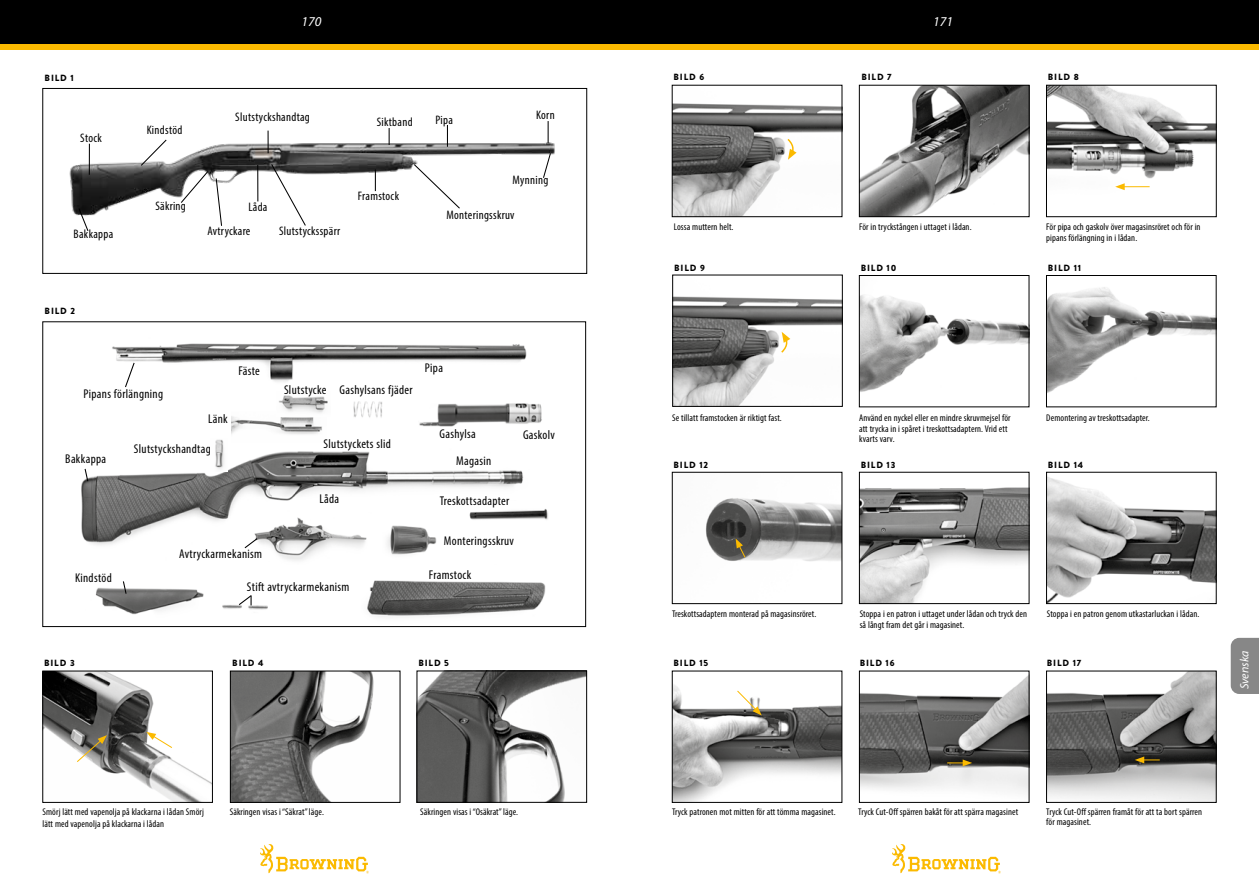
<style>
.page{position:relative;width:1259px;height:893px;background:#fff}
.page>*{position:absolute;margin:0;border:0;box-sizing:border-box;transform-origin:0 0}
.t1{font:italic 13.5px "Myriad Pro";color:#fff}
.t2{font:condensed 12.75px "Myriad Pro";letter-spacing:.025em;color:#000}
.t3{font:condensed 12.3px "Myriad Pro";letter-spacing:.025em;color:#000}
.t4{font:italic 12px "Myriad Pro";color:#fff}
.t5{font:condensed 9.75px/10.5px "Myriad Pro";letter-spacing:.01em;color:#000}
.t6{font:900 9px "Brandon Grotesque";letter-spacing:.095em;color:#000}
</style>
<div class="page">
<div style="left:0;top:0;width:1259px;height:45px;background:#000"></div>
<div style="left:0;top:44px;width:1259px;height:5px;background:#fbba00"></div>
<svg style="left:260px;top:844px;width:109px;height:29px"></svg>
<svg style="left:892px;top:844px;width:108px;height:29px"></svg>
<img style="left:69px;top:129px;width:486px;height:87px">
<svg style="left:140px;top:139px;width:28px;height:28px"></svg>
<svg style="left:447px;top:125px;width:1px;height:22px"></svg>
<svg style="left:542px;top:152px;width:10px;height:27px"></svg>
<svg style="left:375px;top:169px;width:1px;height:22px"></svg>
<hr style="left:257px;top:165px;width:1px;height:36px;background:#000">
<svg style="left:215px;top:177px;width:8px;height:49px"></svg>
<hr style="left:89px;top:144px;width:1px;height:31px;background:#000">
<svg style="left:388px;top:128px;width:2px;height:17px"></svg>
<svg style="left:180px;top:170px;width:29px;height:34px"></svg>
<svg style="left:270px;top:163px;width:37px;height:63px"></svg>
<svg style="left:413px;top:163px;width:48px;height:47px"></svg>
<hr style="left:267px;top:131px;width:2px;height:22px;background:#000">
<svg style="left:78px;top:207px;width:11px;height:24px"></svg>
<svg style="left:547px;top:121px;width:1px;height:22px"></svg>
<div style="left:1230px;top:638px;width:29px;height:56px;background:#878787"></div>
<div style="left:43px;top:88px;width:544px;height:186px;border:1px solid #000"></div>
<img style="left:674px;top:103px;width:166px;height:112px">
<div style="left:672px;top:85px;width:170px;height:132px;border:1px solid #000"></div>
<img style="left:1048px;top:87px;width:166px;height:104px">
<div style="left:1046px;top:85px;width:170px;height:132px;border:1px solid #000"></div>
<svg style="left:1115px;top:183px;width:34px;height:7px"></svg>
<img style="left:674px;top:296px;width:166px;height:109px">
<div style="left:672px;top:275px;width:170px;height:132px;border:1px solid #000"></div>
<img style="left:705px;top:498px;width:135px;height:63px">
<div style="left:672px;top:472px;width:170px;height:132px;border:1px solid #000"></div>
<svg style="left:735px;top:538px;width:11px;height:20px"></svg>
<img style="left:861px;top:295px;width:166px;height:97px">
<div style="left:859px;top:275px;width:170px;height:132px;border:1px solid #000"></div>
<img style="left:1048px;top:287px;width:166px;height:106px">
<div style="left:1046px;top:275px;width:170px;height:132px;border:1px solid #000"></div>
<img style="left:1048px;top:477px;width:166px;height:125px">
<div style="left:1046px;top:472px;width:170px;height:132px;border:1px solid #000"></div>
<img style="left:861px;top:487px;width:166px;height:115px">
<div style="left:859px;top:472px;width:170px;height:132px;border:1px solid #000"></div>
<img style="left:861px;top:676px;width:166px;height:116px">
<div style="left:859px;top:671px;width:170px;height:132px;border:1px solid #000"></div>
<svg style="left:947px;top:759px;width:25px;height:7px"></svg>
<img style="left:1048px;top:673px;width:166px;height:128px">
<div style="left:1046px;top:671px;width:170px;height:132px;border:1px solid #000"></div>
<svg style="left:1134px;top:756px;width:25px;height:7px"></svg>
<img style="left:674px;top:685px;width:166px;height:116px">
<div style="left:672px;top:671px;width:170px;height:132px;border:1px solid #000"></div>
<svg style="left:736px;top:690px;width:25px;height:25px"></svg>
<img style="left:419px;top:673px;width:166px;height:127px">
<div style="left:417px;top:671px;width:170px;height:131px;border:1px solid #000"></div>
<img style="left:45px;top:673px;width:166px;height:128px">
<div style="left:43px;top:671px;width:170px;height:132px;border:1px solid #000"></div>
<img style="left:232px;top:673px;width:142px;height:128px">
<div style="left:230px;top:671px;width:170px;height:132px;border:1px solid #000"></div>
<img style="left:81px;top:451px;width:442px;height:94px">
<img style="left:112px;top:343px;width:415px;height:39px">
<img style="left:232px;top:416px;width:90px;height:18px">
<img style="left:279px;top:395px;width:49px;height:18px">
<img style="left:361px;top:580px;width:193px;height:48px">
<img style="left:247px;top:509px;width:125px;height:52px">
<img style="left:222px;top:605px;width:46px;height:5px">
<img style="left:419px;top:403px;width:123px;height:24px">
<img style="left:353px;top:401px;width:29px;height:17px">
<img style="left:464px;top:501px;width:84px;height:21px">
<svg style="left:124px;top:362px;width:11px;height:26px"></svg>
<svg style="left:84px;top:468px;width:5px;height:14px"></svg>
<svg style="left:243px;top:537px;width:15px;height:12px"></svg>
<svg style="left:238px;top:595px;width:14px;height:11px"></svg>
<img style="left:95px;top:588px;width:109px;height:27px">
<img style="left:382px;top:521px;width:58px;height:34px">
<img style="left:211px;top:439px;width:16px;height:32px">
<svg style="left:122px;top:581px;width:5px;height:14px"></svg>
<div style="left:43px;top:322px;width:543px;height:305px;border:1px solid #000"></div>
<img style="left:861px;top:87px;width:166px;height:128px">
<div style="left:859px;top:85px;width:170px;height:132px;border:1px solid #000"></div>
<svg style="left:779px;top:332px;width:11px;height:22px"></svg>
<svg style="left:786px;top:137px;width:10px;height:23px"></svg>
<svg style="left:146px;top:732px;width:27px;height:17px"></svg>
<svg style="left:76px;top:735px;width:31px;height:28px"></svg>
<p class="t6" style="left:45px;top:72px;width:31px">BILD 1</p>
<p class="t3" style="left:80px;top:131px;width:23px">Stock</p>
<p class="t3" style="left:74px;top:227px;width:41px">Bakkappa</p>
<p class="t6" style="left:45px;top:305px;width:32px">BILD 2</p>
<p class="t3" style="left:147px;top:123px;width:37px">Kindstöd</p>
<p class="t3" style="left:155px;top:198px;width:32px">Säkring</p>
<h2 class="t2" style="left:84px;top:386px;width:81px">Pipans förlängning</h2>
<h1 class="t1" style="left:301px;top:13px;width:21px">170</h1>
<h1 class="t1" style="left:933px;top:13px;width:21px">171</h1>
<p class="t3" style="left:235px;top:109px;width:76px">Slutstyckshandtag</p>
<p class="t3" style="left:377px;top:115px;width:37px">Siktband</p>
<p class="t3" style="left:248px;top:199px;width:21px">Låda</p>
<p class="t3" style="left:207px;top:223px;width:44px">Avtryckare</p>
<p class="t3" style="left:279px;top:223px;width:63px">Slutstycksspärr</p>
<p class="t3" style="left:358px;top:188px;width:43px">Framstock</p>
<p class="t3" style="left:435px;top:112px;width:19px">Pipa</p>
<p class="t3" style="left:536px;top:108px;width:20px">Korn</p>
<p class="t3" style="left:512px;top:173px;width:37px">Mynning</p>
<p class="t3" style="left:446px;top:208px;width:70px">Monteringsskruv</p>
<h2 class="t2" style="left:238px;top:363px;width:23px">Fäste</h2>
<h2 class="t2" style="left:284px;top:382px;width:130px">Slutstycke Gashylsans fjäder</h2>
<h2 class="t2" style="left:425px;top:360px;width:20px">Pipa</h2>
<p class="t6" style="left:673px;top:71px;width:32px">BILD 6</p>
<p class="t5" style="left:674px;top:222px;width:61px">Lossa muttern helt.</p>
<p class="t6" style="left:674px;top:262px;width:32px">BILD 9</p>
<p class="t6" style="left:861px;top:71px;width:32px">BILD 7</p>
<p class="t5" style="left:859px;top:222px;width:114px">För in tryckstången i uttaget i lådan.</p>
<p class="t6" style="left:860px;top:262px;width:37px">BILD 10</p>
<h2 class="t2" style="left:65px;top:451px;width:42px">Bakkappa</h2>
<h2 class="t2" style="left:75px;top:570px;width:38px">Kindstöd</h2>
<h2 class="t2" style="left:208px;top:411px;width:21px">Länk</h2>
<h2 class="t2" style="left:134px;top:441px;width:78px">Slutstyckshandtag</h2>
<h2 class="t2" style="left:324px;top:436px;width:69px">Slutstyckets slid</h2>
<h2 class="t2" style="left:439px;top:426px;width:38px">Gashylsa</h2>
<h2 class="t2" style="left:523px;top:427px;width:33px">Gaskolv</h2>
<h2 class="t2" style="left:456px;top:453px;width:37px">Magasin</h2>
<h2 class="t2" style="left:179px;top:546px;width:84px">Avtryckarmekanism</h2>
<h2 class="t2" style="left:319px;top:491px;width:21px">Låda</h2>
<h2 class="t2" style="left:440px;top:493px;width:71px">Treskottsadapter</h2>
<h2 class="t2" style="left:444px;top:533px;width:72px">Monteringsskruv</h2>
<h2 class="t2" style="left:429px;top:567px;width:44px">Framstock</h2>
<h2 class="t2" style="left:247px;top:579px;width:104px">Stift avtryckarmekanism</h2>
<p class="t5" style="left:672px;top:413px;width:111px">Se tillatt framstocken är riktigt fast.</p>
<p class="t6" style="left:673px;top:458px;width:36px">BILD 12</p>
<p class="t5" style="left:859px;top:413px;width:153px">Använd en nyckel eller en mindre skruvmejsel för att trycka in i spåret i treskottsadaptern. Vrid ett kvarts varv.</p>
<p class="t6" style="left:860px;top:458px;width:36px">BILD 13</p>
<p class="t6" style="left:1048px;top:71px;width:33px">BILD 8</p>
<p class="t5" style="left:1046px;top:222px;width:156px">För pipa och gaskolv över magasinsröret och för in pipans förlängning in i lådan.</p>
<p class="t6" style="left:1048px;top:262px;width:35px">BILD 11</p>
<p class="t5" style="left:1046px;top:413px;width:105px">Demontering av treskottsadapter.</p>
<p class="t6" style="left:1048px;top:458px;width:37px">BILD 14</p>
<p class="t6" style="left:44px;top:657px;width:32px">BILD 3</p>
<p class="t6" style="left:232px;top:657px;width:33px">BILD 4</p>
<p class="t5" style="left:672px;top:608px;width:146px">Treskottsadaptern monterad på magasinsröret.</p>
<p class="t5" style="left:859px;top:608px;width:169px">Stoppa i en patron i uttaget under lådan och tryck den</p>
<p class="t5" style="left:1046px;top:608px;width:154px">Stoppa i en patron genom utkastarluckan i lådan.</p>
<p class="t5" style="left:859px;top:619px;width:106px">så långt fram det går i magasinet.</p>
<p class="t6" style="left:418px;top:657px;width:32px">BILD 5</p>
<p class="t6" style="left:859px;top:657px;width:36px">BILD 16</p>
<p class="t6" style="left:673px;top:657px;width:36px">BILD 15</p>
<p class="t6" style="left:1047px;top:657px;width:36px">BILD 17</p>
<p class="t4" style="left:1237px;top:689px;width:40px;rotate:-90deg">Svenska</p>
<p class="t5" style="left:43px;top:806px;width:163px;line-height:11.7px">Smörj lätt med vapenolja på klackarna i lådan Smörj lätt med vapenolja på klackarna i lådan</p>
<p class="t5" style="left:230px;top:806px;width:96px">Säkringen visas i “Säkrat” läge.</p>
<p class="t5" style="left:420px;top:806px;width:99px">Säkringen visas i “Osäkrat” läge.</p>
<p class="t5" style="left:672px;top:806px;width:165px">Tryck patronen mot mitten för att tömma magasinet.</p>
<p class="t5" style="left:858px;top:806px;width:161px">Tryck Cut-Off spärren bakåt för att spärra magasinet</p>
<p class="t5" style="left:1046px;top:806px;width:157px">Tryck Cut-Off spärren framåt för att ta bort spärren för magasinet.</p>
</div>
